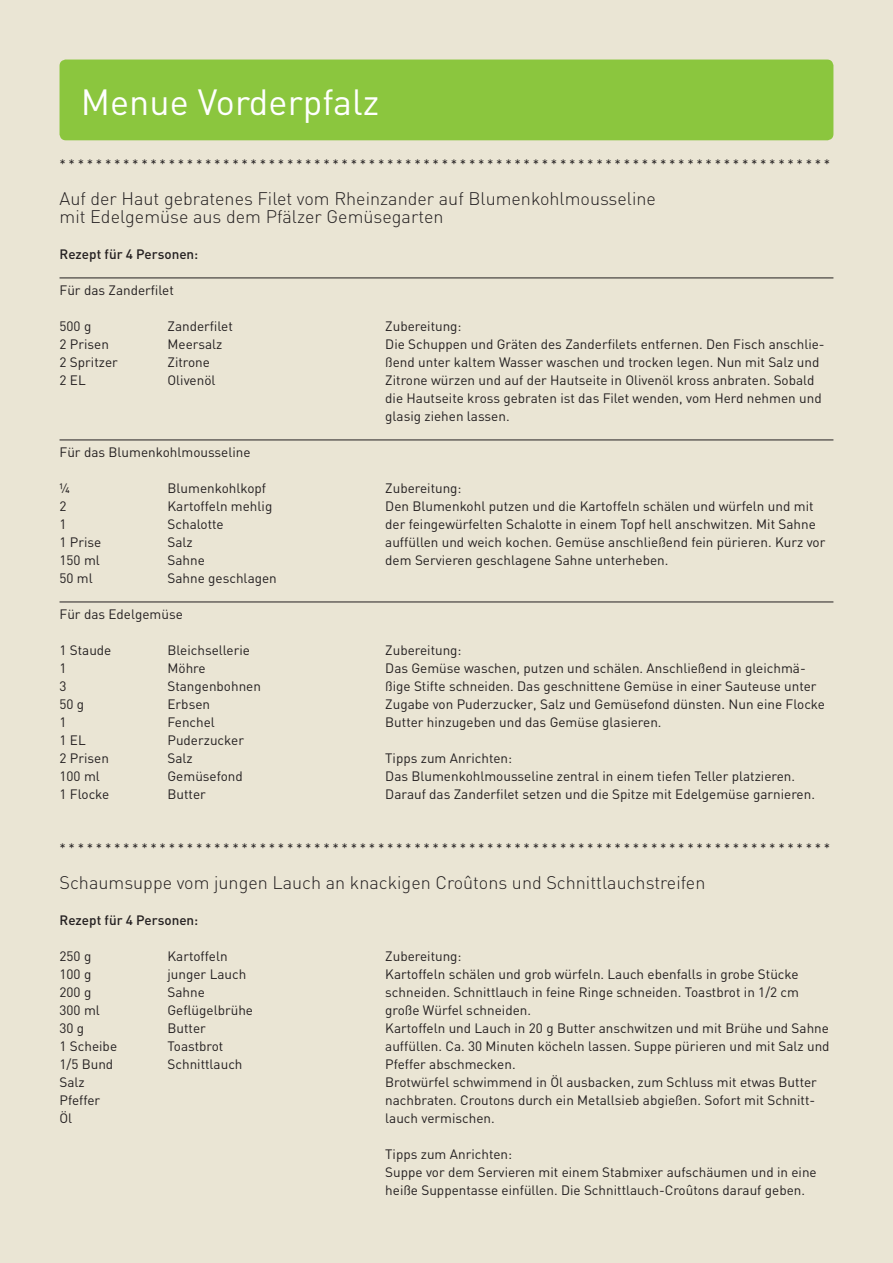
<style>
.page{position:relative;width:893px;height:1263px;background:#eae5d4}
.page>*{position:absolute;margin:0;border:0;box-sizing:border-box;transform-origin:0 0}
.t1{font:36px "DIN";color:#fff}
.t2{font:300 18px "DIN";color:#231f20}
.t3{font:13.5px/18px "DIN";color:#231f20}
.t4{font:500 13.5px "DIN";color:#231f20}
</style>
<div class="page">
<div style="left:60px;top:60px;width:773px;height:80px;background:#8bc63e;border-radius:6px"></div>
<hr style="left:60px;top:278px;width:773px;height:1px;background:#231f20">
<hr style="left:60px;top:440px;width:773px;height:1px;background:#231f20">
<hr style="left:60px;top:602px;width:773px;height:1px;background:#231f20">
<p class="t1" style="left:81px;top:79px;width:300px">Menue Vorderpfalz</p>
<p class="t3" style="left:60px;top:154px;width:772px">*************************************************************************************</p>
<p class="t2" style="left:60px;top:187px;width:598px">Auf der Haut gebratenes Filet vom Rheinzander auf Blumenkohlmousseline</p>
<p class="t2" style="left:60px;top:205px;width:386px">mit Edelgemüse aus dem Pfälzer Gemüsegarten</p>
<p class="t4" style="left:60px;top:245px;width:140px">Rezept für 4 Personen:</p>
<p class="t3" style="left:60px;top:280px;width:116px">Für das Zanderfilet</p>
<p class="t3" style="left:60px;top:316px;width:33px">500 g</p>
<p class="t3" style="left:168px;top:316px;width:67px">Zanderfilet</p>
<p class="t3" style="left:60px;top:334px;width:51px">2 Prisen</p>
<p class="t3" style="left:168px;top:334px;width:56px">Meersalz</p>
<p class="t3" style="left:60px;top:352px;width:60px">2 Spritzer</p>
<p class="t3" style="left:168px;top:352px;width:44px">Zitrone</p>
<p class="t3" style="left:60px;top:370px;width:28px">2 EL</p>
<p class="t3" style="left:168px;top:370px;width:50px">Olivenöl</p>
<p class="t3" style="left:385px;top:316px;width:78px">Zubereitung:</p>
<p class="t3" style="left:385px;top:334px;width:441px">Die Schuppen und Gräten des Zanderfilets entfernen. Den Fisch anschlie&shy;ßend unter kaltem Wasser waschen und trocken legen. Nun mit Salz und Zitrone würzen und auf der Hautseite in Olivenöl kross anbraten. Sobald die Hautseite kross gebraten ist das Filet wenden, vom Herd nehmen und glasig ziehen lassen.</p>
<p class="t3" style="left:60px;top:442px;width:193px">Für das Blumenkohlmousseline</p>
<p class="t3" style="left:60px;top:478px;width:12px">¼</p>
<p class="t3" style="left:168px;top:478px;width:100px">Blumenkohlkopf</p>
<p class="t3" style="left:60px;top:496px;width:9px">2</p>
<p class="t3" style="left:168px;top:496px;width:106px">Kartoffeln mehlig</p>
<p class="t3" style="left:60px;top:514px;width:9px">1</p>
<p class="t3" style="left:168px;top:514px;width:58px">Schalotte</p>
<p class="t3" style="left:60px;top:532px;width:43px">1 Prise</p>
<p class="t3" style="left:168px;top:532px;width:27px">Salz</p>
<p class="t3" style="left:60px;top:550px;width:42px">150 ml</p>
<p class="t3" style="left:168px;top:550px;width:39px">Sahne</p>
<p class="t3" style="left:60px;top:568px;width:35px">50 ml</p>
<p class="t3" style="left:168px;top:568px;width:111px">Sahne geschlagen</p>
<p class="t3" style="left:60px;top:604px;width:125px">Für das Edelgemüse</p>
<p class="t3" style="left:60px;top:640px;width:53px">1 Staude</p>
<p class="t3" style="left:168px;top:640px;width:84px">Bleichsellerie</p>
<p class="t3" style="left:60px;top:658px;width:9px">1</p>
<p class="t3" style="left:168px;top:658px;width:40px">Möhre</p>
<p class="t3" style="left:60px;top:676px;width:9px">3</p>
<p class="t3" style="left:168px;top:676px;width:95px">Stangenbohnen</p>
<p class="t3" style="left:60px;top:694px;width:26px">50 g</p>
<p class="t3" style="left:168px;top:694px;width:44px">Erbsen</p>
<p class="t3" style="left:60px;top:712px;width:9px">1</p>
<p class="t3" style="left:168px;top:712px;width:49px">Fenchel</p>
<p class="t3" style="left:60px;top:730px;width:28px">1 EL</p>
<p class="t3" style="left:168px;top:730px;width:78px">Puderzucker</p>
<p class="t3" style="left:60px;top:748px;width:51px">2 Prisen</p>
<p class="t3" style="left:168px;top:748px;width:27px">Salz</p>
<p class="t3" style="left:60px;top:766px;width:42px">100 ml</p>
<p class="t3" style="left:168px;top:766px;width:77px">Gemüsefond</p>
<p class="t3" style="left:60px;top:784px;width:51px">1 Flocke</p>
<p class="t3" style="left:168px;top:784px;width:40px">Butter</p>
<p class="t3" style="left:385px;top:478px;width:78px">Zubereitung:</p>
<p class="t3" style="left:385px;top:496px;width:442px">Den Blumenkohl putzen und die Kartoffeln schälen und würfeln und mit der feingewürfelten Schalotte in einem Topf hell anschwitzen. Mit Sahne auffüllen und weich kochen. Gemüse anschließend fein pürieren. Kurz vor dem Servieren geschlagene Sahne unterheben.</p>
<p class="t3" style="left:385px;top:640px;width:78px">Zubereitung:</p>
<p class="t3" style="left:385px;top:658px;width:441px">Das Gemüse waschen, putzen und schälen. Anschließend in gleichmä&shy;ßige Stifte schneiden. Das geschnittene Gemüse in einer Sauteuse unter Zugabe von Puderzucker, Salz und Gemüsefond dünsten. Nun eine Flocke Butter hinzugeben und das Gemüse glasieren.</p>
<p class="t3" style="left:385px;top:748px;width:128px">Tipps zum Anrichten:</p>
<p class="t3" style="left:385px;top:766px;width:431px">Das Blumenkohlmousseline zentral in einem tiefen Teller platzieren.<br>Darauf das Zanderfilet setzen und die Spitze mit Edelgemüse garnieren.</p>
<p class="t3" style="left:60px;top:838px;width:772px">*************************************************************************************</p>
<p class="t2" style="left:60px;top:871px;width:647px">Schaumsuppe vom jungen Lauch an knackigen Croûtons und Schnittlauchstreifen</p>
<p class="t4" style="left:60px;top:911px;width:140px">Rezept für 4 Personen:</p>
<p class="t3" style="left:60px;top:946px;width:33px">250 g</p>
<p class="t3" style="left:168px;top:946px;width:62px">Kartoffeln</p>
<p class="t3" style="left:60px;top:964px;width:33px">100 g</p>
<p class="t3" style="left:168px;top:964px;width:80px">junger Lauch</p>
<p class="t3" style="left:60px;top:982px;width:33px">200 g</p>
<p class="t3" style="left:168px;top:982px;width:39px">Sahne</p>
<p class="t3" style="left:60px;top:1000px;width:42px">300 ml</p>
<p class="t3" style="left:168px;top:1000px;width:87px">Geflügelbrühe</p>
<p class="t3" style="left:60px;top:1018px;width:26px">30 g</p>
<p class="t3" style="left:168px;top:1018px;width:40px">Butter</p>
<p class="t3" style="left:60px;top:1036px;width:59px">1 Scheibe</p>
<p class="t3" style="left:168px;top:1036px;width:57px">Toastbrot</p>
<p class="t3" style="left:60px;top:1054px;width:55px">1/5 Bund</p>
<p class="t3" style="left:168px;top:1054px;width:77px">Schnittlauch</p>
<p class="t3" style="left:60px;top:1072px;width:27px">Salz</p>
<p class="t3" style="left:60px;top:1090px;width:42px">Pfeffer</p>
<p class="t3" style="left:60px;top:1108px;width:14px">Öl</p>
<p class="t3" style="left:385px;top:946px;width:78px">Zubereitung:</p>
<p class="t3" style="left:385px;top:964px;width:415px;text-align:justify">Kartoffeln schälen und grob würfeln. Lauch ebenfalls in grobe Stücke schneiden. Schnittlauch in feine Ringe schneiden. Toastbrot in 1/2 cm große Würfel schneiden.</p>
<p class="t3" style="left:385px;top:1018px;width:446px;text-align:justify">Kartoffeln und Lauch in 20 g Butter anschwitzen und mit Brühe und Sahne auffüllen. Ca. 30 Minuten köcheln lassen. Suppe pürieren und mit Salz und Pfeffer abschmecken.</p>
<p class="t3" style="left:385px;top:1072px;width:433px;text-align:justify">Brotwürfel schwimmend in Öl ausbacken, zum Schluss mit etwas Butter nachbraten. Croutons durch ein Metallsieb abgießen. Sofort mit Schnitt&shy;lauch vermischen.</p>
<p class="t3" style="left:385px;top:1144px;width:128px">Tipps zum Anrichten:</p>
<p class="t3" style="left:385px;top:1162px;width:433px">Suppe vor dem Servieren mit einem Stabmixer aufschäumen und in eine heiße Suppentasse einfüllen. Die Schnittlauch-Croûtons darauf geben.</p>
</div>
